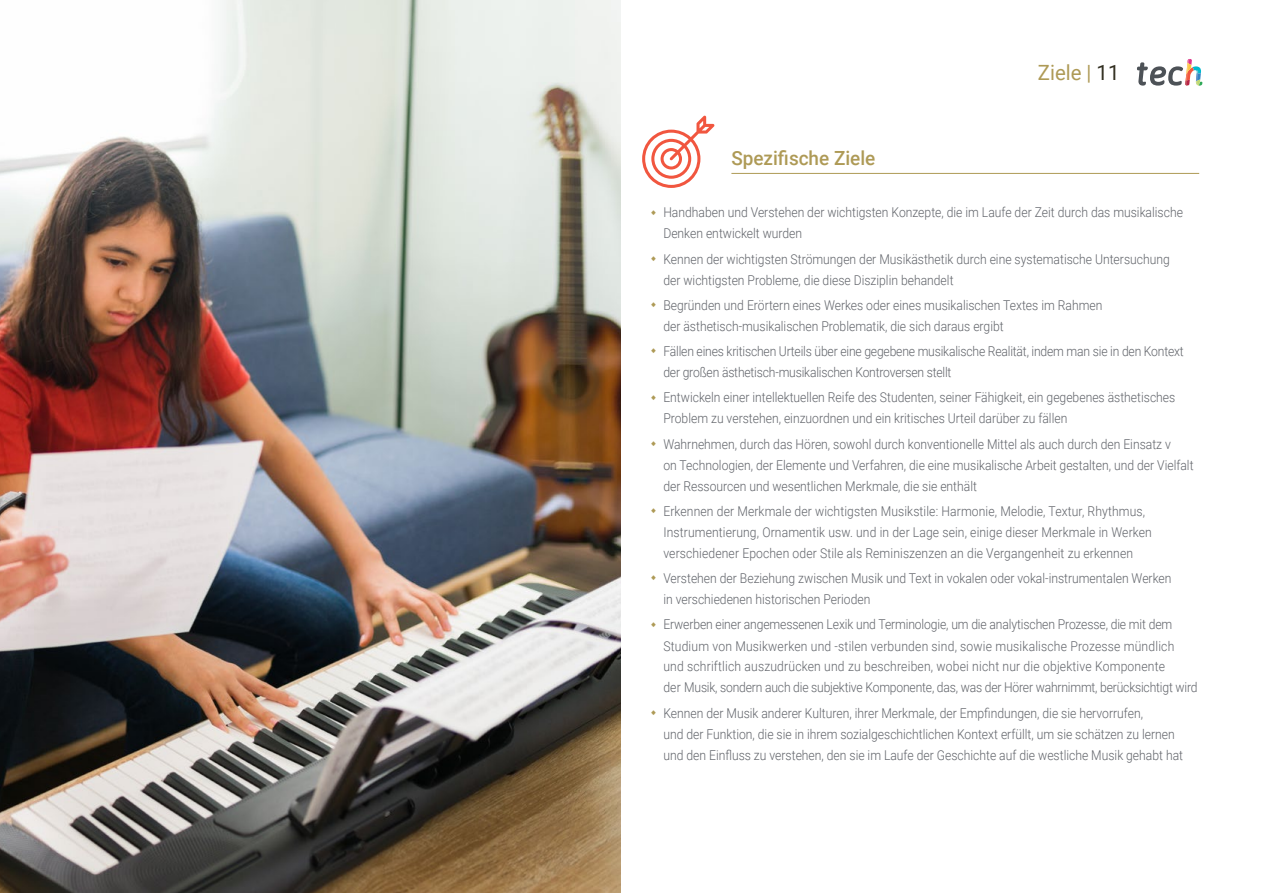
<style>
.page{position:relative;width:1263px;height:893px;background:#fff}
.page>*{position:absolute;margin:0;border:0;box-sizing:border-box;transform-origin:0 0}
.t1{font:21px "Roboto";color:#ae9a56}
.t2{font:500 19.5px "Roboto";color:#ae9a56}
.t3{font:300 13.5px/21px "Roboto";color:#61646a;scale:.9 1}
.s1{color:#312e20}
</style>
<div class="page">
<hr style="left:731px;top:173px;width:468px;height:1px;background:#ae9a56">
<svg style="left:642px;top:116px;width:72px;height:72px"></svg>
<img style="left:0;top:0;width:621px;height:893px">
<svg style="left:1137px;top:59px;width:65px;height:27px"></svg>
<h2 class="t2" style="left:731px;top:144px;width:145px">Spezifische Ziele</h2>
<h1 class="t1" style="left:1038px;top:57px;width:83px">Ziele | <span class="s1">11</span></h1>
<p class="t3" style="left:663px;top:202px;width:579px">Handhaben und Verstehen der wichtigsten Konzepte, die im Laufe der Zeit durch das musikalische<br>Denken entwickelt wurden</p>
<p class="t3" style="left:663px;top:248px;width:564px">Kennen der wichtigsten Strömungen der Musikästhetik durch eine systematische Untersuchung der wichtigsten Probleme, die diese Disziplin behandelt</p>
<p class="t3" style="left:663px;top:294px;width:489px">Begründen und Erörtern eines Werkes oder eines musikalischen Textes im Rahmen der ästhetisch-musikalischen Problematik, die sich daraus ergibt</p>
<p class="t3" style="left:663px;top:340px;width:580px">Fällen eines kritischen Urteils über eine gegebene musikalische Realität, indem man sie in den Kontext der großen ästhetisch-musikalischen Kontroversen stellt</p>
<p class="t3" style="left:663px;top:387px;width:570px">Entwickeln einer intellektuellen Reife des Studenten, seiner Fähigkeit, ein gegebenes ästhetisches<br>Problem zu verstehen, einzuordnen und ein kritisches Urteil darüber zu fällen</p>
<p class="t3" style="left:663px;top:433px;width:591px">Wahrnehmen, durch das Hören, sowohl durch konventionelle Mittel als auch durch den Einsatz v<br>on Technologien, der Elemente und Verfahren, die eine musikalische Arbeit gestalten, und der Vielfalt der Ressourcen und wesentlichen Merkmale, die sie enthält</p>
<p class="t3" style="left:663px;top:500px;width:544px">Erkennen der Merkmale der wichtigsten Musikstile: Harmonie, Melodie, Textur, Rhythmus,<br>Instrumentierung, Ornamentik usw. und in der Lage sein, einige dieser Merkmale in Werken verschiedener Epochen oder Stile als Reminiszenzen an die Vergangenheit zu erkennen</p>
<p class="t3" style="left:663px;top:567px;width:566px">Verstehen der Beziehung zwischen Musik und Text in vokalen oder vokal-instrumentalen Werken in verschiedenen historischen Perioden</p>
<p class="t3" style="left:663px;top:614px;width:595px">Erwerben einer angemessenen Lexik und Terminologie, um die analytischen Prozesse, die mit dem Studium von Musikwerken und -stilen verbunden sind, sowie musikalische Prozesse mündlich und schriftlich auszudrücken und zu beschreiben, wobei nicht nur die objektive Komponente<br>der Musik, sondern auch die subjektive Komponente, das, was der Hörer wahrnimmt, berücksichtigt wird</p>
<p class="t3" style="left:663px;top:702px;width:579px">Kennen der Musik anderer Kulturen, ihrer Merkmale, der Empfindungen, die sie hervorrufen,<br>und der Funktion, die sie in ihrem sozialgeschichtlichen Kontext erfüllt, um sie schätzen zu lernen und den Einfluss zu verstehen, den sie im Laufe der Geschichte auf die westliche Musik gehabt hat</p>
</div>
